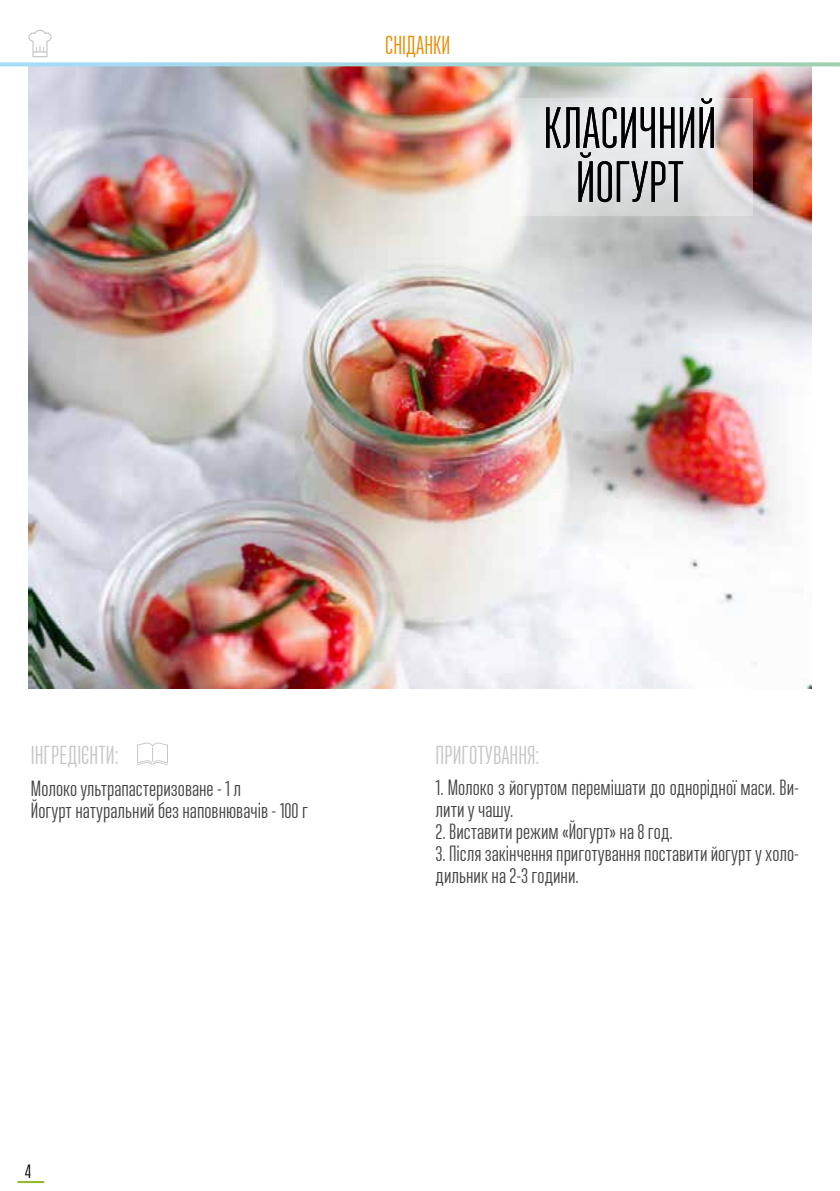
<style>
.page{position:relative;width:840px;height:1191px;background:#fff}
.page>*{position:absolute;margin:0;border:0;box-sizing:border-box;transform-origin:0 0}
.t1{font:58px/54px "Ristretto Pro";color:#000;text-align:center}
.t2{font:26px "Ristretto Pro";color:#c6c6c6}
.t3{font:26px "Ristretto Pro";color:#ea8c04}
.t4{font:22px/22px "Ristretto Pro";color:#454444}
.t5{font:20px "Ristretto Pro";color:#000}
</style>
<div class="page">
<hr style="left:18px;top:1181px;width:26px;height:2px;background:#8db824">
<img style="left:28px;top:66px;width:783px;height:622px">
<svg style="left:510px;top:98px;width:242px;height:118px;background:#e1ddde"></svg>
<svg style="left:28px;top:30px;width:24px;height:27px"></svg>
<svg style="left:137px;top:742px;width:31px;height:23px"></svg>
<svg style="left:0;top:62px;width:839px;height:4px;background:#aad9dc"></svg>
<p class="t2" style="left:31px;top:740px;width:89px">ІНГРЕДІЄНТИ:</p>
<p class="t3" style="left:385px;top:30px;width:66px">СНІДАНКИ</p>
<h1 class="t1" style="left:543px;top:101px;width:174px">КЛАСИЧНИЙ<br>ЙОГУРТ</h1>
<p class="t2" style="left:435px;top:740px;width:105px">ПРИГОТУВАННЯ:</p>
<p class="t4" style="left:31px;top:777px;width:278px">Молоко ультрапастеризоване - 1 л<br>Йогурт натуральний без наповнювачів - 100 г</p>
<p class="t4" style="left:435px;top:776px;width:364px">1. Молоко з йогуртом перемішати до однорідної маси. Ви&shy;лити у чашу.</p>
<p class="t4" style="left:435px;top:820px;width:238px">2. Виставити режим «Йогурт» на 8 год.</p>
<p class="t4" style="left:435px;top:842px;width:364px">3. Після закінчення приготування поставити йогурт у холо&shy;дильник на 2-3 години.</p>
<p class="t5" style="left:25px;top:1159px;width:8px">4</p>
</div>
